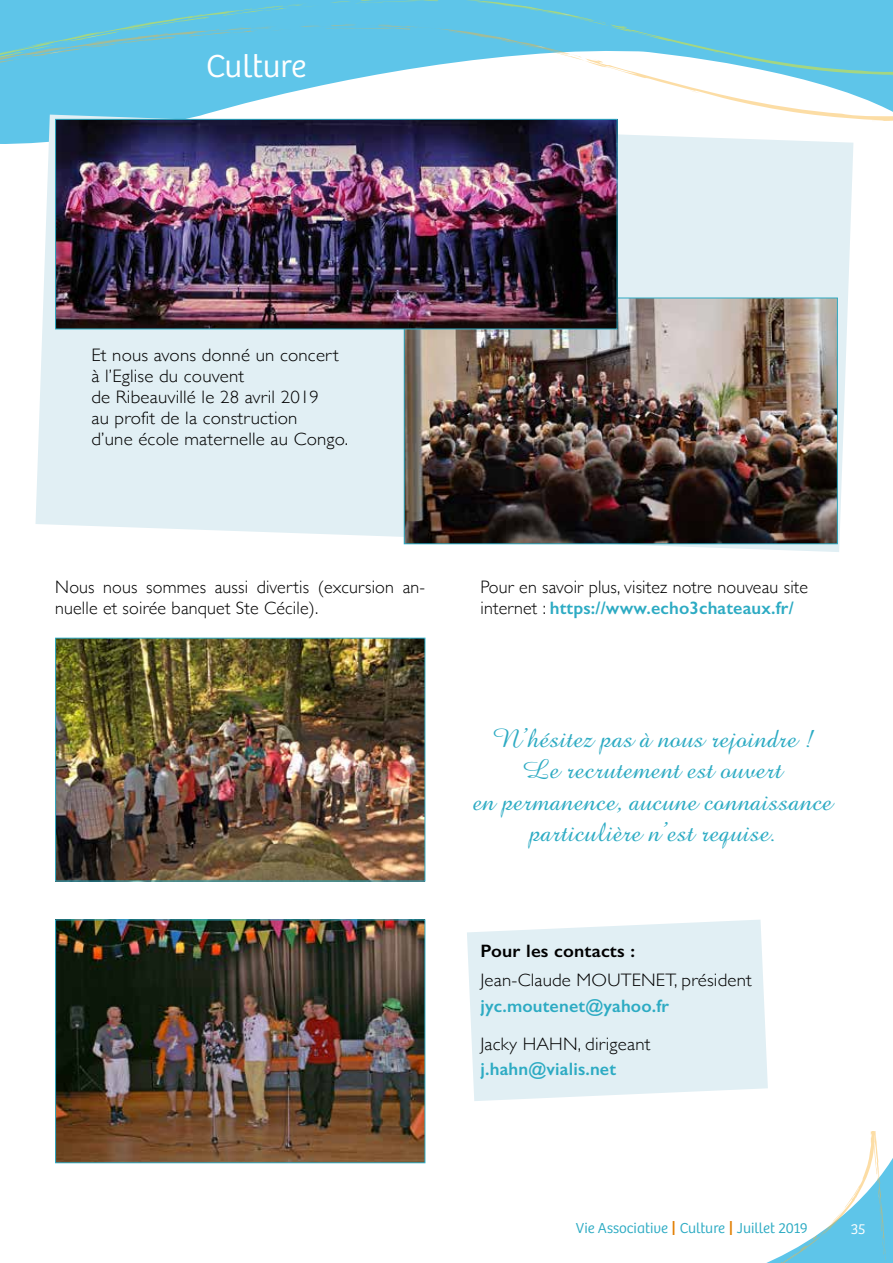
<style>
.page{position:relative;width:893px;height:1263px;background:#fff}
.page>*{position:absolute;margin:0;border:0;box-sizing:border-box;transform-origin:0 0}
.t1{font:300 33px "Bree";letter-spacing:-.01em;color:#fff}
.t2{font:27px/31.5px "Amazone BT";letter-spacing:.01em;color:#2dabc3;text-align:center}
.t3{font:300 18px/21px "Gill Sans";letter-spacing:.01em;color:#000;scale:1.05 1}
.t4{font:300 18px/21px "Gill Sans";letter-spacing:.01em;color:#000}
.t5{font:600 18px "Gill Sans";letter-spacing:.01em;color:#2dabc3}
.t6{font:600 18px "Gill Sans";letter-spacing:.01em;color:#000;scale:1.05 1}
.t7{font:300 15px "Bree";color:#2dabc3}
.t8{font:300 15px "Bree";color:#fff}
.s1{font-weight:600;color:#2dabc3}
.s2{font-size:21px;color:#e27e00}
</style>
<div class="page">
<svg style="left:766px;top:1131px;width:127px;height:132px"></svg>
<svg style="left:0;top:121px;width:854px;height:25px"></svg>
<svg style="left:0;top:0;width:893px;height:121px"></svg>
<svg style="left:467px;top:919px;width:301px;height:182px;background:#e3f0f5"></svg>
<svg style="left:36px;top:115px;width:817px;height:437px;background:#e4f0f5"></svg>
<img style="left:406px;top:300px;width:430px;height:242px">
<div style="left:404px;top:298px;width:434px;height:246px;border:1px solid #2dabc3"></div>
<img style="left:57px;top:640px;width:366px;height:239px">
<div style="left:55px;top:638px;width:370px;height:243px;border:1px solid #2dabc3"></div>
<img style="left:57px;top:921px;width:366px;height:240px">
<div style="left:55px;top:919px;width:370px;height:244px;border:1px solid #2dabc3"></div>
<img style="left:57px;top:121px;width:558px;height:206px">
<div style="left:55px;top:119px;width:562px;height:210px;border:1px solid #2dabc3"></div>
<h1 class="t1" style="left:206px;top:47px;width:101px">Culture</h1>
<p class="t3" style="left:91px;top:344px;width:246px">Et nous avons donné un concert à l’Eglise du couvent<br>de Ribeauvillé le 28 avril 2019<br>au profit de la construction<br>d’une école maternelle au Congo.</p>
<p class="t4" style="left:55px;top:576px;width:371px">Nous nous sommes aussi divertis (excursion an&shy;nuelle et soirée banquet Ste Cécile).</p>
<p class="t4" style="left:480px;top:576px;width:329px">Pour en savoir plus, visitez notre nouveau site internet : <span class="s1">https://www.echo3chateaux.fr/</span></p>
<h2 class="t2" style="left:473px;top:723px;width:361px">N’hésitez pas à nous rejoindre !<br>Le recrutement est ouvert<br>en permanence, aucune connaissance particulière n’est requise.</h2>
<p class="t6" style="left:480px;top:940px;width:149px">Pour les contacts :</p>
<p class="t3" style="left:480px;top:969px;width:260px">Jean-Claude MOUTENET, président</p>
<p class="t5" style="left:480px;top:995px;width:190px">jyc.moutenet@yahoo.fr</p>
<p class="t3" style="left:480px;top:1032px;width:163px">Jacky HAHN, dirigeant</p>
<p class="t5" style="left:480px;top:1058px;width:137px">j.hahn@vialis.net</p>
<p class="t7" style="left:576px;top:1220px;width:234px">Vie Associative <span class="s2">I</span> Culture <span class="s2">I</span> Juillet 2019</p>
<p class="t8" style="left:851px;top:1221px;width:16px">35</p>
</div>
